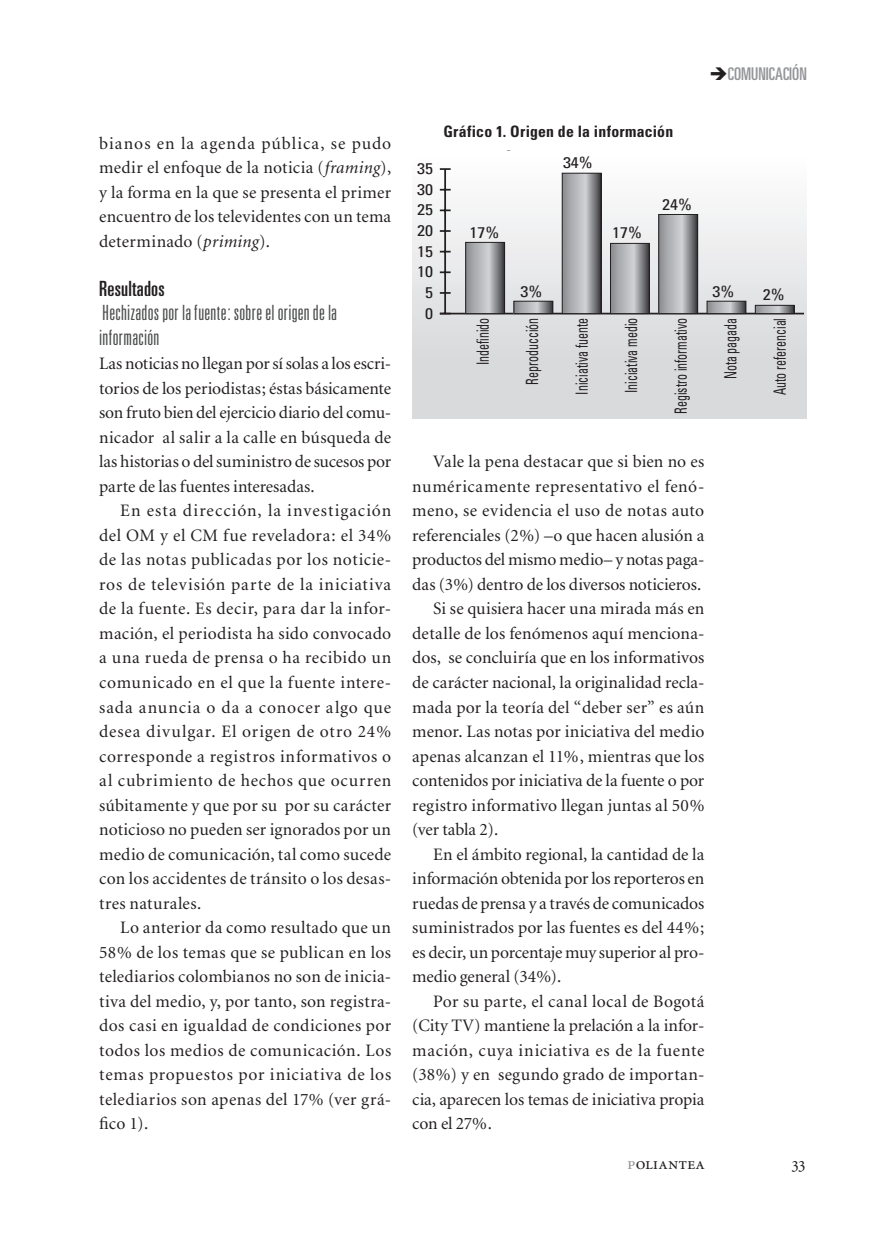
<style>
.page{position:relative;width:883px;height:1241px;background:#fff}
.page>*{position:absolute;margin:0;border:0;box-sizing:border-box;transform-origin:0 0}
.t1{font:300 ultra-condensed 21px/24.5px "Univers";letter-spacing:.015em;color:#4b4c4d}
.t2{font:ultra-condensed 21px "Univers";letter-spacing:.01em;color:#231f20}
.t3{font:17.5px/24.5px "Minion";letter-spacing:.005em;color:#231f20;text-align:justify}
.t4{font:17.5px "Minion";letter-spacing:.03em;color:#231f20}
.t5{font:17.5px "Minion";letter-spacing:.04em;color:#231f20}
.t6{font:17.5px "Minion";letter-spacing:.025em;color:#231f20}
.t7{font:ultra-condensed 17.5px "Univers";color:#939598}
.t8{font:17.5px "Minion Regular SC";color:#231f20}
.t9{font:condensed 16.8px "Univers";color:#231f20;scale:.71 1}
.t10{font:700 condensed 15.75px "Univers";letter-spacing:.015em;color:#231f20}
.t11{font:condensed 15.4px "Univers";color:#231f20;scale:1.16 1}
.s1{font-style:italic}
.s2{color:#231f20}
.s3{color:#939598}
</style>
<div class="page">
<div style="left:412px;top:151px;width:394px;height:268px;background:linear-gradient(to bottom,#fcfdfd,#d2d3d6)"></div>
<hr style="left:440px;top:313px;width:364px;height:1px;background:#231f20">
<hr style="left:444px;top:169px;width:2px;height:144px;background:#231f20">
<svg style="left:440px;top:292px;width:11px;height:2px"></svg>
<svg style="left:440px;top:271px;width:11px;height:2px"></svg>
<svg style="left:440px;top:230px;width:11px;height:2px"></svg>
<svg style="left:440px;top:209px;width:11px;height:2px"></svg>
<svg style="left:440px;top:168px;width:11px;height:2px"></svg>
<svg style="left:757px;top:307px;width:36px;height:5px"></svg>
<div style="left:755px;top:305px;width:40px;height:9px;border:1px solid #231f20"></div>
<svg style="left:709px;top:303px;width:35px;height:9px"></svg>
<div style="left:707px;top:301px;width:39px;height:13px;border:1px solid #231f20"></div>
<svg style="left:660px;top:216px;width:36px;height:96px"></svg>
<div style="left:658px;top:214px;width:40px;height:100px;border:1px solid #231f20"></div>
<svg style="left:612px;top:245px;width:36px;height:67px"></svg>
<div style="left:610px;top:243px;width:40px;height:71px;border:1px solid #231f20"></div>
<svg style="left:564px;top:175px;width:36px;height:137px"></svg>
<div style="left:562px;top:173px;width:40px;height:141px;border:1px solid #231f20"></div>
<svg style="left:467px;top:244px;width:36px;height:68px"></svg>
<div style="left:465px;top:242px;width:40px;height:72px;border:1px solid #231f20"></div>
<svg style="left:516px;top:303px;width:35px;height:9px"></svg>
<div style="left:514px;top:301px;width:39px;height:13px;border:1px solid #231f20"></div>
<p class="t3" style="left:99px;top:131px;width:294px">bianos en la agenda pública, se pudo medir el enfoque de la noticia (<span class="s1">framing</span>), y la forma en la que se presenta el primer encuentro de los televidentes con un tema determinado (<span class="s1">priming</span>).</p>
<p class="t2" style="left:99px;top:276px;width:67px">Resultados</p>
<p class="t1" style="left:99px;top:300px;width:239px">Hechizados por la fuente: sobre el origen de la información</p>
<p class="t3" style="left:99px;top:352px;width:294px">Las noticias no llegan por sí solas a los escri&shy;torios de los periodistas; éstas básicamente son fruto bien del ejercicio diario del comu&shy;nicador al salir a la calle en búsqueda de las historias o del suministro de sucesos por parte de las fuentes interesadas.</p>
<p class="t3" style="left:99px;top:499px;width:294px;text-indent:21px">En esta dirección, la investigación del OM y el CM fue reveladora: el 34% de las notas publicadas por los noticie&shy;ros de televisión parte de la iniciativa de la fuente. Es decir, para dar la infor&shy;mación, el periodista ha sido convocado a una rueda de prensa o ha recibido un comunicado en el que la fuente intere&shy;sada anuncia o da a conocer algo que desea divulgar. El origen de otro 24% corresponde a registros informativos o al cubrimiento de hechos que ocurren súbitamente y que por su por su carácter noticioso no pueden ser ignorados por un medio de comunicación, tal como sucede con los accidentes de tránsito o los desas&shy;tres naturales.</p>
<p class="t3" style="left:99px;top:915px;width:294px;text-indent:21px">Lo anterior da como resultado que un 58% de los temas que se publican en los telediarios colombianos no son de inicia&shy;tiva del medio, y, por tanto, son registra&shy;dos casi en igualdad de condiciones por todos los medios de comunicación. Los temas propuestos por iniciativa de los telediarios son apenas del 17% (ver grá&shy;fico 1).</p>
<p class="t7" style="left:709px;top:64px;width:99px"><span class="s2">➔</span>COMUNICACIÓN</p>
<p class="t11" style="left:417px;top:159px;width:15px">35</p>
<p class="t11" style="left:417px;top:179px;width:15px">30</p>
<p class="t11" style="left:417px;top:200px;width:15px">25</p>
<p class="t11" style="left:417px;top:221px;width:15px">20</p>
<p class="t11" style="left:417px;top:241px;width:15px">15</p>
<p class="t11" style="left:417px;top:262px;width:15px">10</p>
<p class="t11" style="left:425px;top:283px;width:8px">5</p>
<p class="t11" style="left:425px;top:303px;width:8px">0</p>
<p class="t10" style="left:443px;top:121px;width:231px">Gráfico 1. Origen de la información</p>
<p class="t11" style="left:469px;top:223px;width:27px">17%</p>
<p class="t11" style="left:563px;top:153px;width:27px">34%</p>
<p class="t11" style="left:520px;top:281px;width:20px">3%</p>
<p class="t11" style="left:612px;top:223px;width:27px">17%</p>
<p class="t11" style="left:662px;top:195px;width:27px">24%</p>
<p class="t11" style="left:712px;top:281px;width:20px">3%</p>
<p class="t11" style="left:763px;top:285px;width:20px">2%</p>
<p class="t9" style="left:472px;top:365px;width:69px;rotate:-90deg">Indefinido</p>
<p class="t9" style="left:522px;top:384px;width:95px;rotate:-90deg">Reproducción</p>
<p class="t9" style="left:571px;top:394px;width:109px;rotate:-90deg">Iniciativa fuente</p>
<p class="t9" style="left:621px;top:393px;width:108px;rotate:-90deg">Iniciativa medio</p>
<p class="t9" style="left:670px;top:413px;width:136px;rotate:-90deg">Registro informativo</p>
<p class="t9" style="left:720px;top:379px;width:88px;rotate:-90deg">Nota pagada</p>
<p class="t9" style="left:769px;top:395px;width:110px;rotate:-90deg">Auto referencial</p>
<p class="t3" style="left:433px;top:450px;width:273px">Vale la pena destacar que si bien no es</p>
<p class="t4" style="left:412px;top:477px;width:294px">numéricamente representativo el fenó-</p>
<p class="t6" style="left:412px;top:502px;width:294px">meno, se evidencia el uso de notas auto</p>
<p class="t3" style="left:412px;top:523px;width:294px">referenciales (2%) –o que hacen alusión a</p>
<p class="t3" style="left:412px;top:548px;width:294px">productos del mismo medio– y notas paga-</p>
<p class="t3" style="left:412px;top:572px;width:291px">das (3%) dentro de los diversos noticieros.</p>
<p class="t3" style="left:433px;top:597px;width:273px">Si se quisiera hacer una mirada más en</p>
<p class="t3" style="left:412px;top:621px;width:294px">detalle de los fenómenos aquí menciona-</p>
<p class="t3" style="left:412px;top:646px;width:294px">dos, se concluiría que en los informativos</p>
<p class="t3" style="left:412px;top:670px;width:294px">de carácter nacional, la originalidad recla-</p>
<p class="t3" style="left:412px;top:695px;width:294px">mada por la teoría del “deber ser” es aún</p>
<p class="t3" style="left:412px;top:719px;width:294px">menor. Las notas por iniciativa del medio</p>
<p class="t3" style="left:412px;top:744px;width:294px">apenas alcanzan el 11%, mientras que los</p>
<p class="t3" style="left:412px;top:768px;width:294px">contenidos por iniciativa de la fuente o por</p>
<p class="t3" style="left:412px;top:793px;width:294px">registro informativo llegan juntas al 50%</p>
<p class="t3" style="left:412px;top:817px;width:87px">(ver tabla 2).</p>
<p class="t3" style="left:433px;top:842px;width:273px">En el ámbito regional, la cantidad de la</p>
<p class="t3" style="left:412px;top:866px;width:294px">información obtenida por los reporteros en</p>
<p class="t3" style="left:412px;top:891px;width:294px">ruedas de prensa y a través de comunicados</p>
<p class="t3" style="left:412px;top:915px;width:294px">suministrados por las fuentes es del 44%;</p>
<p class="t3" style="left:412px;top:940px;width:294px">es decir, un porcentaje muy superior al pro-</p>
<p class="t3" style="left:412px;top:964px;width:151px">medio general (34%).</p>
<p class="t3" style="left:433px;top:989px;width:273px">Por su parte, el canal local de Bogotá</p>
<p class="t3" style="left:412px;top:1013px;width:294px">(City TV) mantiene la prelación a la infor-</p>
<p class="t5" style="left:412px;top:1041px;width:294px">mación, cuya iniciativa es de la fuente</p>
<p class="t3" style="left:412px;top:1062px;width:294px">(38%) y en segundo grado de importan-</p>
<p class="t3" style="left:412px;top:1087px;width:294px">cia, aparecen los temas de iniciativa propia</p>
<p class="t3" style="left:412px;top:1111px;width:81px">con el 27%.</p>
<p class="t8" style="left:627px;top:1154px;width:79px"><span class="s3">p</span>oliantea</p>
<p class="t8" style="left:792px;top:1154px;width:15px">33</p>
</div>
